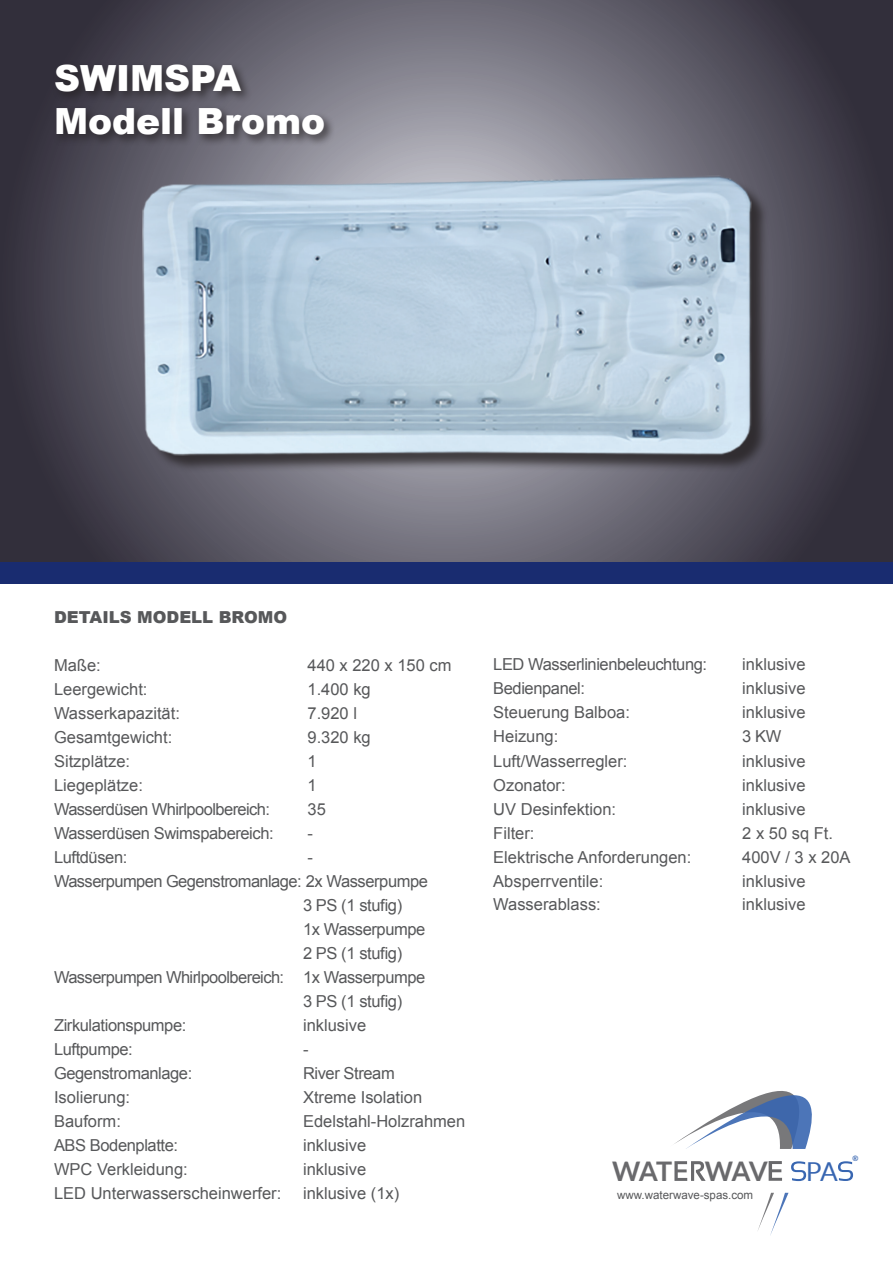
<style>
.page{position:relative;width:893px;height:1263px;background:#fff}
.page>*{position:absolute;margin:0;border:0;box-sizing:border-box;transform-origin:0 0}
.t1{font:900 36.15px/43.3px "Arial";color:#fff}
.t2{font:700 27px "Lato";letter-spacing:-.06em;color:#69696c}
.t3{font:26.1px "Lato";color:#3866b1}
.t4{font:16.5px "Arial";color:#57585a}
.t5{font:16.5px "Arial";letter-spacing:-.025em;color:#57585a}
.t6{font:16.5px "Arial";letter-spacing:-.035em;color:#57585a}
.t7{font:900 16.5px "Arial";color:#57585a}
.t8{font:11.55px "Arial";color:#57585a}
.t9{font:500 8.25px "Colaborate";color:#3866b1}
</style>
<div class="page">
<svg style="left:0;top:0;width:893px;height:563px;background:#565360"></svg>
<div style="left:0;top:563px;width:893px;height:21px;background:#192c70"></div>
<div style="left:52px;top:61px;width:284px;height:86px;background:#231f20;opacity:.75"></div>
<img style="left:61px;top:157px;width:755px;height:344px">
<svg style="left:758px;top:1193px;width:30px;height:42px"></svg>
<svg style="left:674px;top:1091px;width:138px;height:58px"></svg>
<svg style="left:674px;top:1161px;width:32px;height:20px"></svg>
<svg style="left:769px;top:1161px;width:13px;height:20px"></svg>
<svg style="left:838px;top:1161px;width:15px;height:20px"></svg>
<svg style="left:791px;top:1161px;width:15px;height:20px"></svg>
<h1 class="t1" style="left:54px;top:55px;width:273px">SWIMSPA<br>Modell Bromo</h1>
<p class="t7" style="left:54px;top:605px;width:235px">DETAILS MODELL BROMO</p>
<p class="t4" style="left:54px;top:654px;width:48px">Maße:</p>
<p class="t4" style="left:308px;top:654px;width:145px">440 x 220 x 150 cm</p>
<p class="t4" style="left:54px;top:678px;width:95px">Leergewicht:</p>
<p class="t4" style="left:308px;top:678px;width:65px">1.400 kg</p>
<p class="t4" style="left:54px;top:702px;width:127px">Wasserkapazität:</p>
<p class="t4" style="left:308px;top:702px;width:51px">7.920 l</p>
<p class="t4" style="left:54px;top:726px;width:120px">Gesamtgewicht:</p>
<p class="t4" style="left:308px;top:726px;width:65px">9.320 kg</p>
<p class="t4" style="left:54px;top:750px;width:78px">Sitzplätze:</p>
<p class="t4" style="left:308px;top:750px;width:11px">1</p>
<p class="t4" style="left:54px;top:774px;width:90px">Liegeplätze:</p>
<p class="t4" style="left:308px;top:774px;width:11px">1</p>
<p class="t6" style="left:54px;top:798px;width:218px">Wasserdüsen Whirlpoolbereich:</p>
<p class="t4" style="left:308px;top:798px;width:20px">35</p>
<p class="t5" style="left:54px;top:822px;width:221px">Wasserdüsen Swimspabereich:</p>
<p class="t4" style="left:308px;top:822px;width:7px">-</p>
<p class="t5" style="left:54px;top:846px;width:75px">Luftdüsen:</p>
<p class="t4" style="left:308px;top:846px;width:7px">-</p>
<p class="t6" style="left:54px;top:870px;width:376px">Wasserpumpen Gegenstromanlage: 2x Wasserpumpe</p>
<p class="t4" style="left:303px;top:894px;width:101px">3 PS (1 stufig)</p>
<p class="t5" style="left:303px;top:918px;width:124px">1x Wasserpumpe</p>
<p class="t4" style="left:303px;top:942px;width:101px">2 PS (1 stufig)</p>
<p class="t6" style="left:54px;top:966px;width:373px">Wasserpumpen Whirlpoolbereich: 1x Wasserpumpe</p>
<p class="t4" style="left:303px;top:990px;width:101px">3 PS (1 stufig)</p>
<p class="t5" style="left:54px;top:1014px;width:134px">Zirkulationspumpe:</p>
<p class="t4" style="left:303px;top:1014px;width:65px">inklusive</p>
<p class="t5" style="left:54px;top:1038px;width:80px">Luftpumpe:</p>
<p class="t4" style="left:303px;top:1038px;width:7px">-</p>
<p class="t5" style="left:54px;top:1062px;width:140px">Gegenstromanlage:</p>
<p class="t5" style="left:303px;top:1062px;width:93px">River Stream</p>
<p class="t4" style="left:54px;top:1086px;width:78px">Isolierung:</p>
<p class="t4" style="left:303px;top:1086px;width:121px">Xtreme Isolation</p>
<p class="t4" style="left:54px;top:1110px;width:68px">Bauform:</p>
<p class="t4" style="left:303px;top:1110px;width:164px">Edelstahl-Holzrahmen</p>
<p class="t5" style="left:54px;top:1134px;width:126px">ABS Bodenplatte:</p>
<p class="t4" style="left:303px;top:1134px;width:65px">inklusive</p>
<p class="t4" style="left:54px;top:1158px;width:135px">WPC Verkleidung:</p>
<p class="t4" style="left:303px;top:1158px;width:65px">inklusive</p>
<p class="t4" style="left:54px;top:1182px;width:229px">LED Unterwasserscheinwerfer:</p>
<p class="t4" style="left:303px;top:1182px;width:98px">inklusive (1x)</p>
<p class="t5" style="left:493px;top:654px;width:215px">LED Wasserlinienbeleuchtung:</p>
<p class="t4" style="left:742px;top:654px;width:65px">inklusive</p>
<p class="t5" style="left:493px;top:678px;width:93px">Bedienpanel:</p>
<p class="t4" style="left:742px;top:678px;width:65px">inklusive</p>
<p class="t4" style="left:493px;top:702px;width:138px">Steuerung Balboa:</p>
<p class="t4" style="left:742px;top:702px;width:65px">inklusive</p>
<p class="t4" style="left:493px;top:726px;width:67px">Heizung:</p>
<p class="t4" style="left:742px;top:726px;width:41px">3 KW</p>
<p class="t4" style="left:493px;top:750px;width:136px">Luft/Wasserregler:</p>
<p class="t4" style="left:742px;top:750px;width:65px">inklusive</p>
<p class="t4" style="left:493px;top:774px;width:74px">Ozonator:</p>
<p class="t4" style="left:742px;top:774px;width:65px">inklusive</p>
<p class="t4" style="left:493px;top:798px;width:124px">UV Desinfektion:</p>
<p class="t4" style="left:742px;top:798px;width:65px">inklusive</p>
<p class="t4" style="left:493px;top:822px;width:43px">Filter:</p>
<p class="t4" style="left:742px;top:822px;width:92px">2 x 50 sq Ft.</p>
<p class="t4" style="left:493px;top:846px;width:200px">Elektrische Anforderungen:</p>
<p class="t4" style="left:742px;top:846px;width:110px">400V / 3 x 20A</p>
<p class="t4" style="left:493px;top:870px;width:112px">Absperrventile:</p>
<p class="t4" style="left:742px;top:870px;width:65px">inklusive</p>
<p class="t4" style="left:493px;top:894px;width:109px">Wasserablass:</p>
<p class="t4" style="left:742px;top:894px;width:65px">inklusive</p>
<h2 class="t2" style="left:612px;top:1155px;width:157px">WAT WAV</h2>
<h3 class="t3" style="left:806px;top:1157px;width:34px">PA</h3>
<p class="t8" style="left:617px;top:1187px;width:138px">www.waterwave-spas.com</p>
<p class="t9" style="left:853px;top:1154px;width:7px">®</p>
</div>
